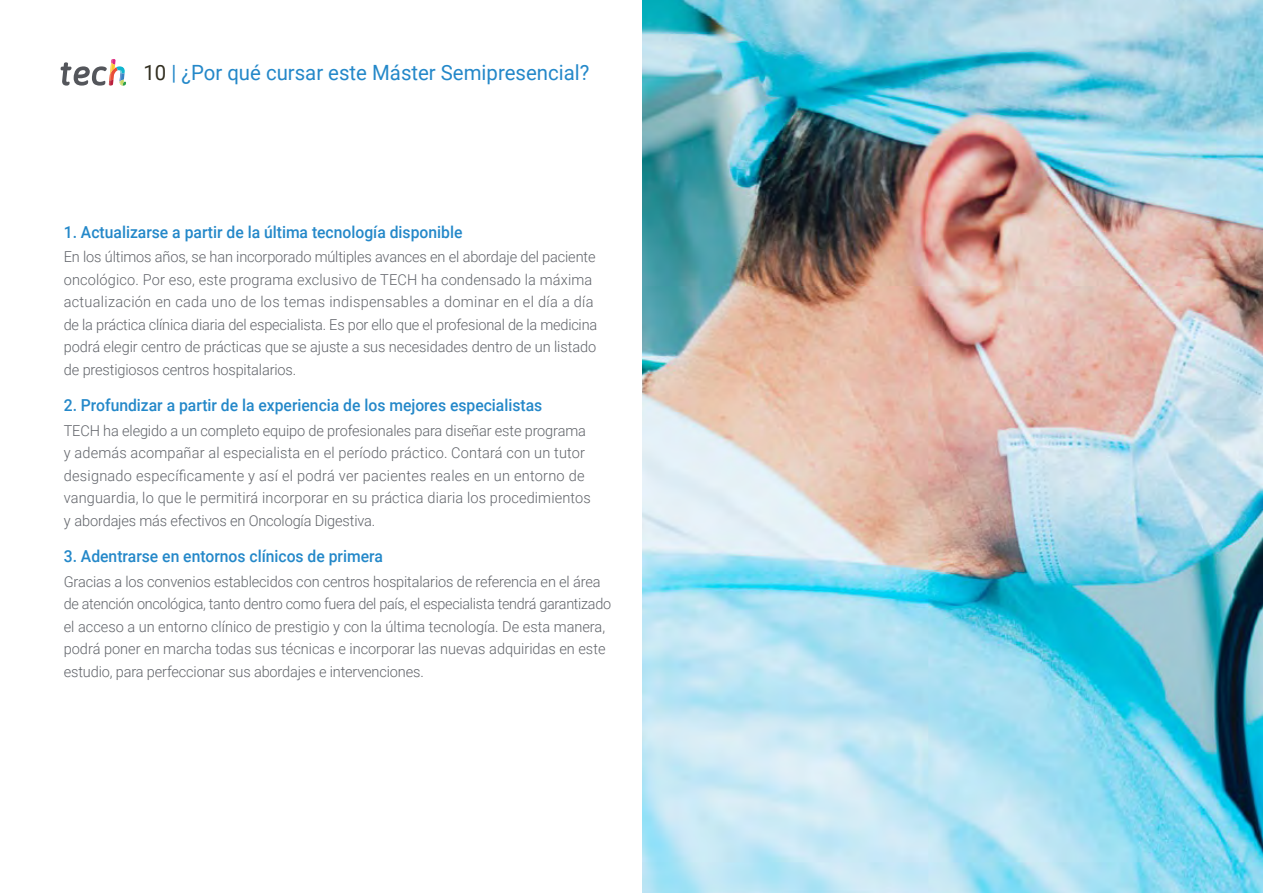
<style>
.page{position:relative;width:1263px;height:893px;background:#fff}
.page>*{position:absolute;margin:0;border:0;box-sizing:border-box;transform-origin:0 0}
.t1{font:21px "Roboto";color:#2488c9}
.t2{font:500 16.5px "Roboto";color:#2488c9;scale:.95 1}
.t3{font:300 15px/22.5px "Roboto";letter-spacing:-.01em;color:#61646a}
.t4{font:300 15px/22.5px "Roboto";letter-spacing:.01em;color:#61646a}
.s1{color:#312e20}
</style>
<div class="page">
<svg style="left:61px;top:59px;width:65px;height:27px"></svg>
<img style="left:642px;top:0;width:621px;height:893px">
<h1 class="t1" style="left:144px;top:57px;width:447px"><span class="s1">10</span> | ¿Por qué cursar este Máster Semipresencial?</h1>
<p class="t2" style="left:64px;top:220px;width:421px">1. Actualizarse a partir de la última tecnología disponible</p>
<p class="t3" style="left:64px;top:245px;width:535px">En los últimos años, se han incorporado múltiples avances en el abordaje del paciente oncológico. Por eso, este programa exclusivo de TECH ha condensado la máxima actualización en cada uno de los temas indispensables a dominar en el día a día de la práctica clínica diaria del especialista. Es por ello que el profesional de la medicina podrá elegir centro de prácticas que se ajuste a sus necesidades dentro de un listado de prestigiosos centros hospitalarios.</p>
<p class="t2" style="left:64px;top:394px;width:505px">2. Profundizar a partir de la experiencia de los mejores especialistas</p>
<p class="t4" style="left:64px;top:419px;width:529px">TECH ha elegido a un completo equipo de profesionales para diseñar este programa y además acompañar al especialista en el período práctico. Contará con un tutor designado específicamente y así el podrá ver pacientes reales en un entorno de vanguardia, lo que le permitirá incorporar en su práctica diaria los procedimientos y abordajes más efectivos en Oncología Digestiva.</p>
<p class="t2" style="left:64px;top:545px;width:337px">3. Adentrarse en entornos clínicos de primera</p>
<p class="t3" style="left:64px;top:569px;width:549px">Gracias a los convenios establecidos con centros hospitalarios de referencia en el área de atención oncológica, tanto dentro como fuera del país, el especialista tendrá garantizado el acceso a un entorno clínico de prestigio y con la última tecnología. De esta manera, podrá poner en marcha todas sus técnicas e incorporar las nuevas adquiridas en este estudio, para perfeccionar sus abordajes e intervenciones.</p>
</div>
